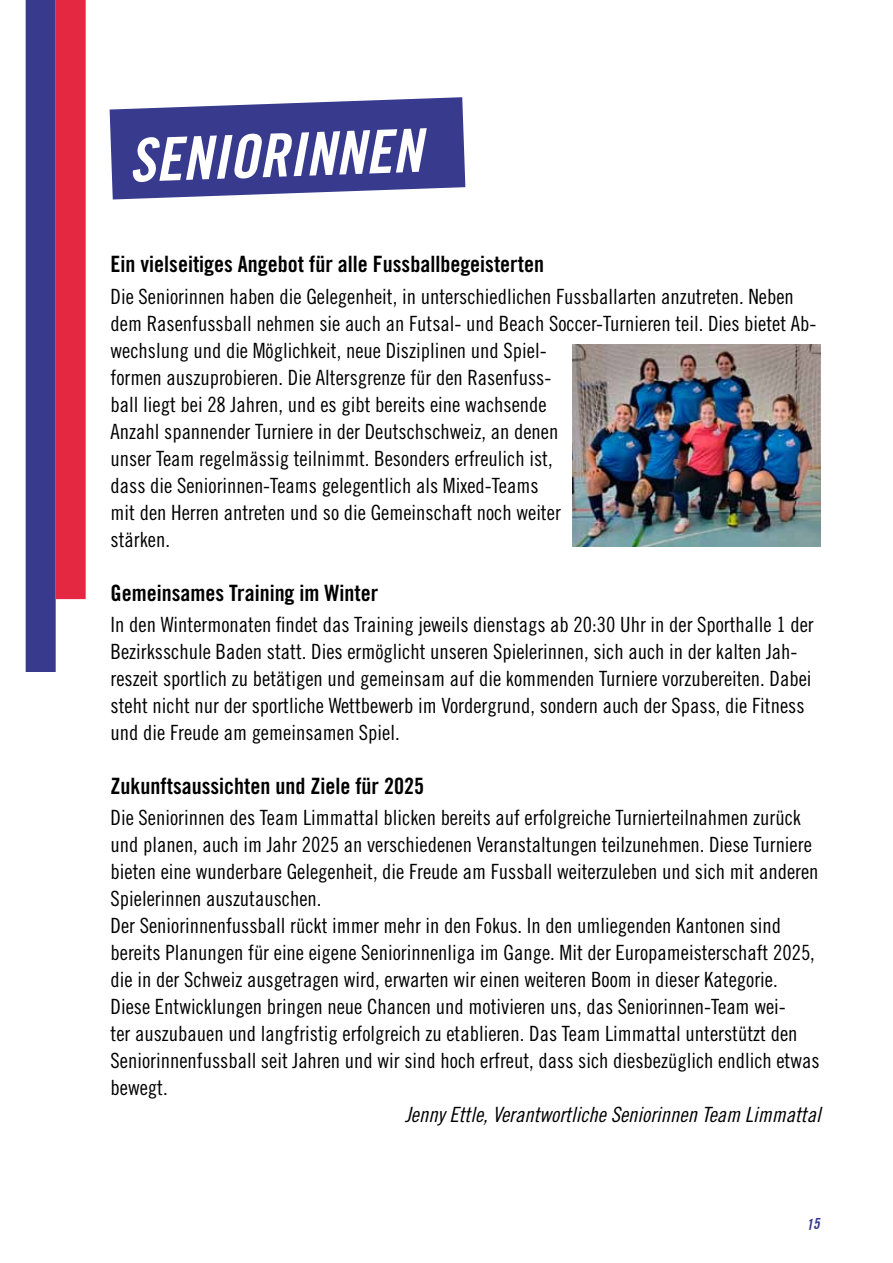
<style>
.page{position:relative;width:893px;height:1263px;background:#fff}
.page>*{position:absolute;margin:0;border:0;box-sizing:border-box;transform-origin:0 0}
.t1{font:60px "Trade Gothic Bold Cond Twenty Obl";color:#fff}
.t2{font:22.5px "Trade Gothic Bold Cond Twenty";color:#000}
.t3{font:21px/27px "Trade Gothic Cond Eighteen";color:#000}
.t4{font:21px "Trade Gothic Cond Eighteen Obl";color:#000}
</style>
<div class="page">
<div style="left:26px;top:0;width:30px;height:672px;background:#373a8d"></div>
<div style="left:56px;top:0;width:30px;height:599px;background:#e42842"></div>
<svg style="left:25px;top:49px;width:441px;height:199px"></svg>
<img style="left:572px;top:344px;width:249px;height:202px">
<h1 class="t1" style="left:127px;top:124px;width:295px;rotate:-2deg">Seniorinnen</h1>
<p class="t2" style="left:111px;top:251px;width:435px">Ein vielseitiges Angebot für alle Fussballbegeisterten</p>
<p class="t3" style="left:111px;top:282px;width:707px">Die Seniorinnen haben die Gelegenheit, in unterschiedlichen Fussballarten anzutreten. Neben dem Rasenfussball nehmen sie auch an Futsal- und Beach Soccer-Turnieren teil. Dies bietet Ab&shy;wechslung und die Möglichkeit, neue Disziplinen und Spiel-<br>formen auszuprobieren. Die Altersgrenze für den Rasenfuss-<br>ball liegt bei 28 Jahren, und es gibt bereits eine wachsende<br>Anzahl spannender Turniere in der Deutschschweiz, an denen<br>unser Team regelmässig teilnimmt. Besonders erfreulich ist,<br>dass die Seniorinnen-Teams gelegentlich als Mixed-Teams<br>mit den Herren antreten und so die Gemeinschaft noch weiter<br>stärken.</p>
<p class="t2" style="left:111px;top:579px;width:269px">Gemeinsames Training im Winter</p>
<p class="t3" style="left:111px;top:611px;width:705px">In den Wintermonaten findet das Training jeweils dienstags ab 20:30 Uhr in der Sporthalle 1 der Bezirksschule Baden statt. Dies ermöglicht unseren Spielerinnen, sich auch in der kalten Jah&shy;reszeit sportlich zu betätigen und gemeinsam auf die kommenden Turniere vorzubereiten. Dabei steht nicht nur der sportliche Wettbewerb im Vordergrund, sondern auch der Spass, die Fitness und die Freude am gemeinsamen Spiel.</p>
<p class="t2" style="left:111px;top:772px;width:315px">Zukunftsaussichten und Ziele für 2025</p>
<p class="t3" style="left:111px;top:804px;width:711px">Die Seniorinnen des Team Limmattal blicken bereits auf erfolgreiche Turnierteilnahmen zurück und planen, auch im Jahr 2025 an verschiedenen Veranstaltungen teilzunehmen. Diese Turniere bieten eine wunderbare Gelegenheit, die Freude am Fussball weiterzuleben und sich mit anderen Spielerinnen auszutauschen.<br>Der Seniorinnenfussball rückt immer mehr in den Fokus. In den umliegenden Kantonen sind bereits Planungen für eine eigene Seniorinnenliga im Gange. Mit der Europameisterschaft 2025, die in der Schweiz ausgetragen wird, erwarten wir einen weiteren Boom in dieser Kategorie.<br>Diese Entwicklungen bringen neue Chancen und motivieren uns, das Seniorinnen-Team wei-<br>ter auszubauen und langfristig erfolgreich zu etablieren. Das Team Limmattal unterstützt den Seniorinnenfussball seit Jahren und wir sind hoch erfreut, dass sich diesbezüglich endlich etwas bewegt.</p>
<p class="t4" style="left:405px;top:1102px;width:417px">Jenny Ettle, Verantwortliche Seniorinnen Team Limmattal</p>
</div>
